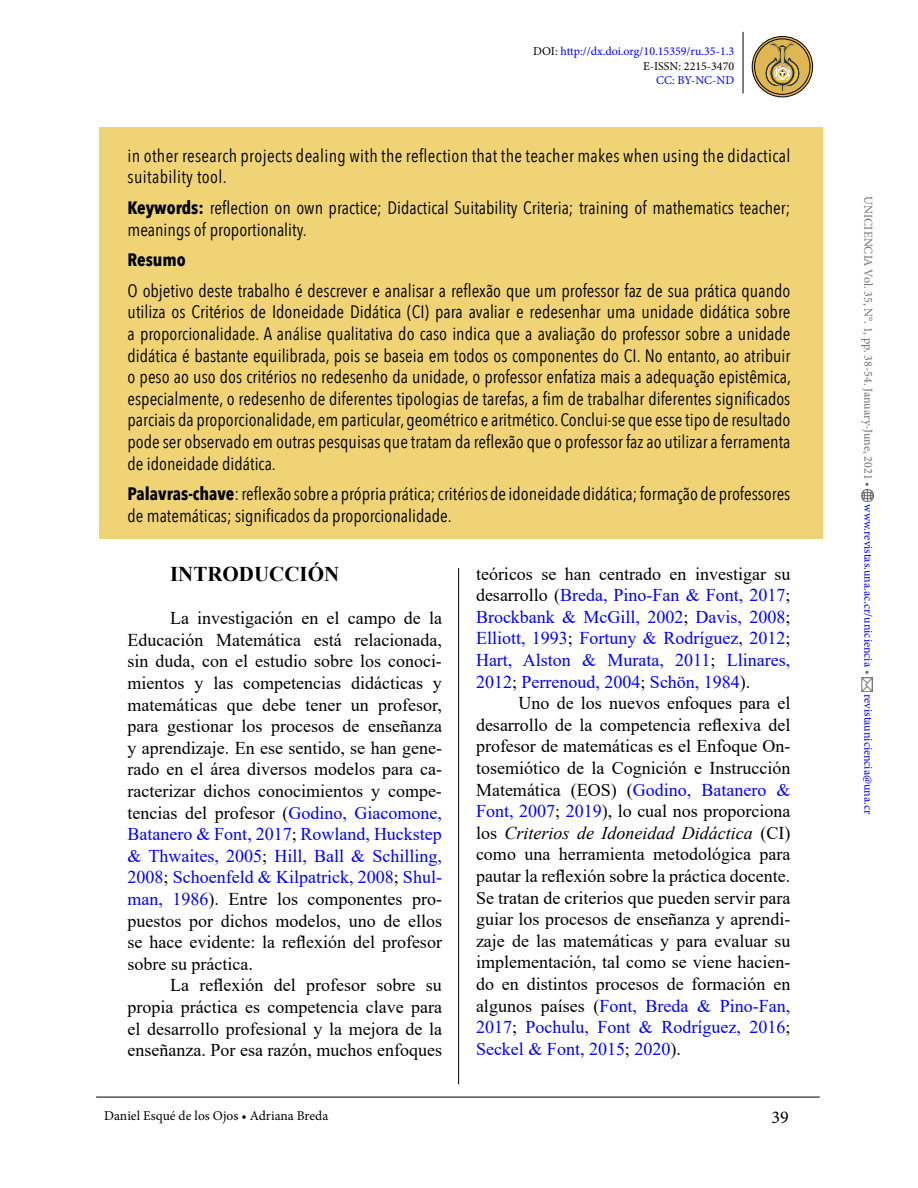
<style>
.page{position:relative;width:918px;height:1188px;background:#fff}
.page>*{position:absolute;margin:0;border:0;box-sizing:border-box;transform-origin:0 0}
.t1{font:700 21px "Times New Roman";color:#000}
.t2{font:18px/21.6px "Times New Roman";color:#000;text-align:justify}
.t3{font:18px/21.6px "Avenir Next Condensed";color:#000}
.t4{font:18px/21.6px "Times New Roman";color:#00f;text-align:justify}
.t5{font:18px/21.6px "Avenir Next Condensed";letter-spacing:.02em;color:#000}
.t6{font:700 18px "Avenir Next Condensed";color:#000}
.t7{font:18px "Minion Pro";color:#000}
.t8{font:13.5px "Minion Pro";color:#000}
.t9{font:12px/14.4px "Minion Pro";color:#00f;text-align:right}
.t10{font:12px "Minion Pro";color:#706f6f}
.s1{color:#000}
.s2{font-weight:700}
.s3{color:#00f}
.s4{font-style:italic}
.s5{color:#706f6f}
</style>
<div class="page">
<hr style="left:743px;top:32px;width:1px;height:61px;background:#000">
<hr style="left:458px;top:110px;width:1px;height:974px;background:#000">
<svg style="left:862px;top:490px;width:12px;height:12px"></svg>
<img style="left:862px;top:677px;width:10px;height:14px">
<hr style="left:96px;top:1097px;width:724px;height:1px;background:#000">
<svg style="left:752px;top:37px;width:61px;height:60px"></svg>
<div style="left:754px;top:39px;width:56px;height:56px;border:1px solid #000;border-radius:50%"></div>
<div style="left:752px;top:36px;width:61px;height:61px;border:1px solid #000;border-radius:50%"></div>
<svg style="left:766px;top:42px;width:33px;height:50px;background:#bc9f53"></svg>
<div style="left:432px;top:106px;width:53px;height:461px;background:#fff"></div>
<div style="left:99px;top:128px;width:724px;height:411px;background:#efd375"></div>
<p class="t9" style="left:533px;top:45px;width:203px"><span class="s1">DOI:</span> http://dx.doi.org/10.15359/ru.35-1.3<br><span class="s1">E-ISSN: 2215-3470</span></p>
<p class="t9" style="left:656px;top:73px;width:80px">CC: BY-NC-ND</p>
<p class="t5" style="left:128px;top:145px;width:664px">in other research projects dealing with the reflection that the teacher makes when using the didactical suitability tool.</p>
<p class="t3" style="left:128px;top:197px;width:664px"><span class="s2">Keywords:</span> reflection on own practice; Didactical Suitability Criteria; training of mathematics teacher; meanings of proportionality.</p>
<p class="t6" style="left:128px;top:249px;width:60px">Resumo</p>
<p class="t3" style="left:128px;top:280px;width:665px;text-align:justify">O objetivo deste trabalho é descrever e analisar a reflexão que um professor faz de sua prática quando utiliza os Critérios de Idoneidade Didática (CI) para avaliar e redesenhar uma unidade didática sobre a proporcionalidade. A análise qualitativa do caso indica que a avaliação do professor sobre a unidade didática é bastante equilibrada, pois se baseia em todos os componentes do CI. No entanto, ao atribuir o peso ao uso dos critérios no redesenho da unidade, o professor enfatiza mais a adequação epistêmica, especialmente, o redesenho de diferentes tipologias de tarefas, a fim de trabalhar diferentes significados parciais da proporcionalidade, em particular, geométrico e aritmético. Conclui-se que esse tipo de resultado pode ser observado em outras pesquisas que tratam da reflexão que o professor faz ao utilizar a ferramenta de idoneidade didática.</p>
<p class="t3" style="left:128px;top:483px;width:664px"><span class="s2">Palavras-chave</span>: reflexão sobre a própria prática; critérios de idoneidade didática; formação de professores de matemáticas; significados da proporcionalidade.</p>
<p class="t1" style="left:170px;top:559px;width:171px">INTRODUCCIÓN</p>
<p class="t2" style="left:128px;top:607px;width:316px;text-indent:43px">La investigación en el campo de la Educación Matemática está relacionada, sin duda, con el estudio sobre los conoci&shy;mientos y las competencias didácticas y matemáticas que debe tener un profesor, para gestionar los procesos de enseñanza y aprendizaje. En ese sentido, se han gene&shy;rado en el área diversos modelos para ca&shy;racterizar dichos conocimientos y compe&shy;tencias del profesor (<span class="s3">Godino, Giacomone, Batanero &amp; Font, 2017</span>; <span class="s3">Rowland, Huckstep &amp; Thwaites, 2005</span>; <span class="s3">Hill, Ball &amp; Schilling, 2008</span>; <span class="s3">Schoenfeld &amp; Kilpatrick, 2008</span>; <span class="s3">Shul&shy;man, 1986</span>). Entre los componentes pro&shy;puestos por dichos modelos, uno de ellos se hace evidente: la reflexión del profesor sobre su práctica.</p>
<p class="t2" style="left:128px;top:974px;width:316px;text-indent:43px">La reflexión del profesor sobre su propia práctica es competencia clave para el desarrollo profesional y la mejora de la enseñanza. Por esa razón, muchos enfoques</p>
<p class="t4" style="left:476px;top:562px;width:316px"><span class="s1">teóricos se han centrado en investigar su desarrollo (</span>Breda, Pino-Fan &amp; Font, 2017<span class="s1">; </span>Brockbank &amp; McGill, 2002<span class="s1">;</span> Davis, 2008<span class="s1">; </span>Elliott, 1993<span class="s1">;</span> Fortuny &amp; Rodríguez, 2012<span class="s1">; </span>Hart, Alston &amp; Murata, 2011<span class="s1">;</span> Llinares, 2012<span class="s1">;</span> Perrenoud, 2004<span class="s1">;</span> Schön, 1984<span class="s1">).</span></p>
<p class="t2" style="left:476px;top:692px;width:316px;text-indent:43px">Uno de los nuevos enfoques para el desarrollo de la competencia reflexiva del profesor de matemáticas es el Enfoque On&shy;tosemiótico de la Cognición e Instrucción Matemática (EOS) (<span class="s3">Godino, Batanero &amp; Font, 2007</span>; <span class="s3">2019</span>), lo cual nos proporciona los <span class="s4">Criterios de Idoneidad Didáctica</span> (CI) como una herramienta metodológica para pautar la reflexión sobre la práctica docente.<br>Se tratan de criterios que pueden servir para guiar los procesos de enseñanza y aprendi&shy;zaje de las matemáticas y para evaluar su implementación, tal como se viene hacien&shy;do en distintos procesos de formación en algunos países (<span class="s3">Font, Breda &amp; Pino-Fan, 2017</span>; <span class="s3">Pochulu, Font &amp; Rodríguez, 2016</span>; <span class="s3">Seckel &amp; Font, 2015</span>; <span class="s3">2020</span>).</p>
<p class="t8" style="left:104px;top:1106px;width:226px">Daniel Esqué de los Ojos • Adriana Breda</p>
<p class="t7" style="left:771px;top:1105px;width:19px">39</p>
<p class="t10" style="left:876px;top:196px;width:292px;rotate:90deg">UNICIENCIA Vol. 35, N°. 1, pp. 38-54. January-June, 2021 •</p>
<p class="t9" style="left:876px;top:504px;width:172px;rotate:90deg">www.revistas.una.ac.cr/uniciencia <span class="s5">•</span></p>
<p class="t9" style="left:876px;top:694px;width:122px;rotate:90deg">revistauniciencia@una.cr</p>
</div>
